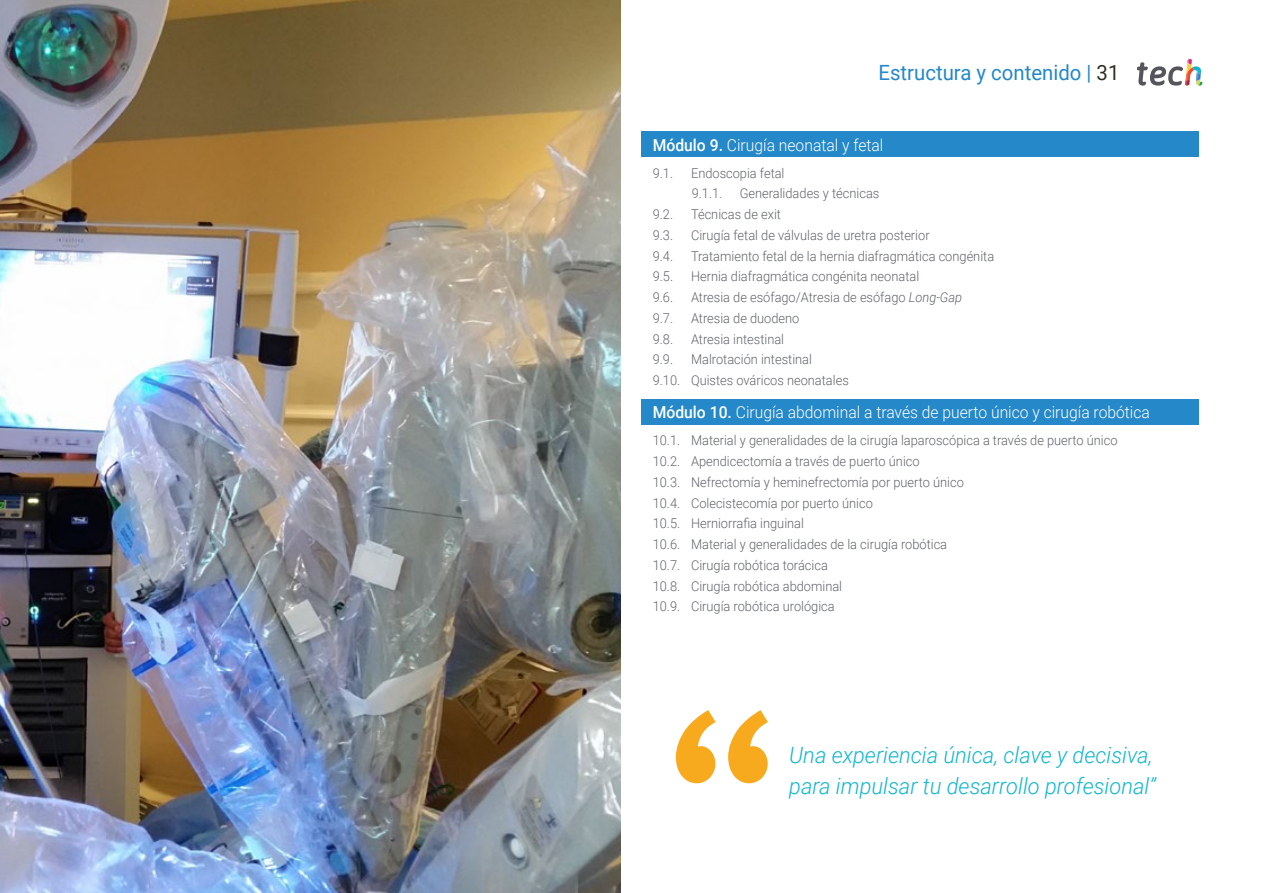
<style>
.page{position:relative;width:1263px;height:893px;background:#fff}
.page>*{position:absolute;margin:0;border:0;box-sizing:border-box;transform-origin:0 0}
.t1{font:italic 300 22.5px/31.5px "Roboto";color:#0fb6cf}
.t2{font:21px "Roboto";color:#2488c9}
.t3{font:300 16.5px "Roboto";color:#fff;scale:.95 1}
.t4{font:300 13.5px/20.7px "Roboto";color:#61646a;scale:.95 1}
.s1{color:#312e20}
.s2{font-weight:500}
.s3{font-style:italic}
</style>
<div class="page">
<img style="left:0;top:0;width:621px;height:893px">
<svg style="left:676px;top:710px;width:92px;height:73px"></svg>
<svg style="left:1137px;top:59px;width:65px;height:27px"></svg>
<div style="left:642px;top:132px;width:557px;height:25px;background:#2488c9"></div>
<div style="left:642px;top:400px;width:557px;height:25px;background:#2488c9"></div>
<h2 class="t2" style="left:878px;top:57px;width:242px">Estructura y contenido | <span class="s1">31</span></h2>
<p class="t3" style="left:653px;top:133px;width:244px"><span class="s2">Módulo 9.</span> Cirugía neonatal y fetal</p>
<p class="t4" style="left:653px;top:162px;width:23px">9.1.</p>
<p class="t4" style="left:691px;top:162px;width:100px">Endoscopia fetal<br>9.1.1.</p>
<p class="t4" style="left:740px;top:183px;width:148px">Generalidades y técnicas</p>
<p class="t4" style="left:653px;top:203px;width:23px">9.2.</p>
<p class="t4" style="left:691px;top:203px;width:96px">Técnicas de exit</p>
<p class="t4" style="left:653px;top:224px;width:23px">9.3.</p>
<p class="t4" style="left:691px;top:224px;width:253px">Cirugía fetal de válvulas de uretra posterior</p>
<p class="t4" style="left:653px;top:245px;width:23px">9.4.</p>
<p class="t4" style="left:691px;top:245px;width:321px">Tratamiento fetal de la hernia diafragmática congénita</p>
<p class="t4" style="left:653px;top:266px;width:23px">9.5.</p>
<p class="t4" style="left:691px;top:266px;width:242px">Hernia diafragmática congénita neonatal</p>
<p class="t4" style="left:653px;top:286px;width:23px">9.6.</p>
<p class="t4" style="left:691px;top:286px;width:287px">Atresia de esófago/Atresia de esófago <span class="s3">Long-Gap</span></p>
<p class="t4" style="left:653px;top:307px;width:23px">9.7.</p>
<p class="t4" style="left:691px;top:307px;width:116px">Atresia de duodeno</p>
<p class="t4" style="left:653px;top:328px;width:23px">9.8.</p>
<p class="t4" style="left:691px;top:328px;width:100px">Atresia intestinal</p>
<p class="t4" style="left:653px;top:349px;width:23px">9.9.</p>
<p class="t4" style="left:653px;top:349px;width:208px;text-align:center">Malrotación intestinal<br>9.10. Quistes ováricos neonatales</p>
<p class="t3" style="left:653px;top:401px;width:525px"><span class="s2">Módulo 10.</span> Cirugía abdominal a través de puerto único y cirugía robótica</p>
<p class="t4" style="left:653px;top:430px;width:491px">10.1. Material y generalidades de la cirugía laparoscópica a través de puerto único 10.2. Apendicectomía a través de puerto único<br>10.3. Nefrectomía y heminefrectomía por puerto único<br>10.4. Colecistecomía por puerto único<br>10.5. Herniorrafia inguinal<br>10.6. Material y generalidades de la cirugía robótica<br>10.7. Cirugía robótica torácica<br>10.8. Cirugía robótica abdominal<br>10.9. Cirugía robótica urológica</p>
<h1 class="t1" style="left:789px;top:738px;width:368px">Una experiencia única, clave y decisiva, para impulsar tu desarrollo profesional”</h1>
</div>
